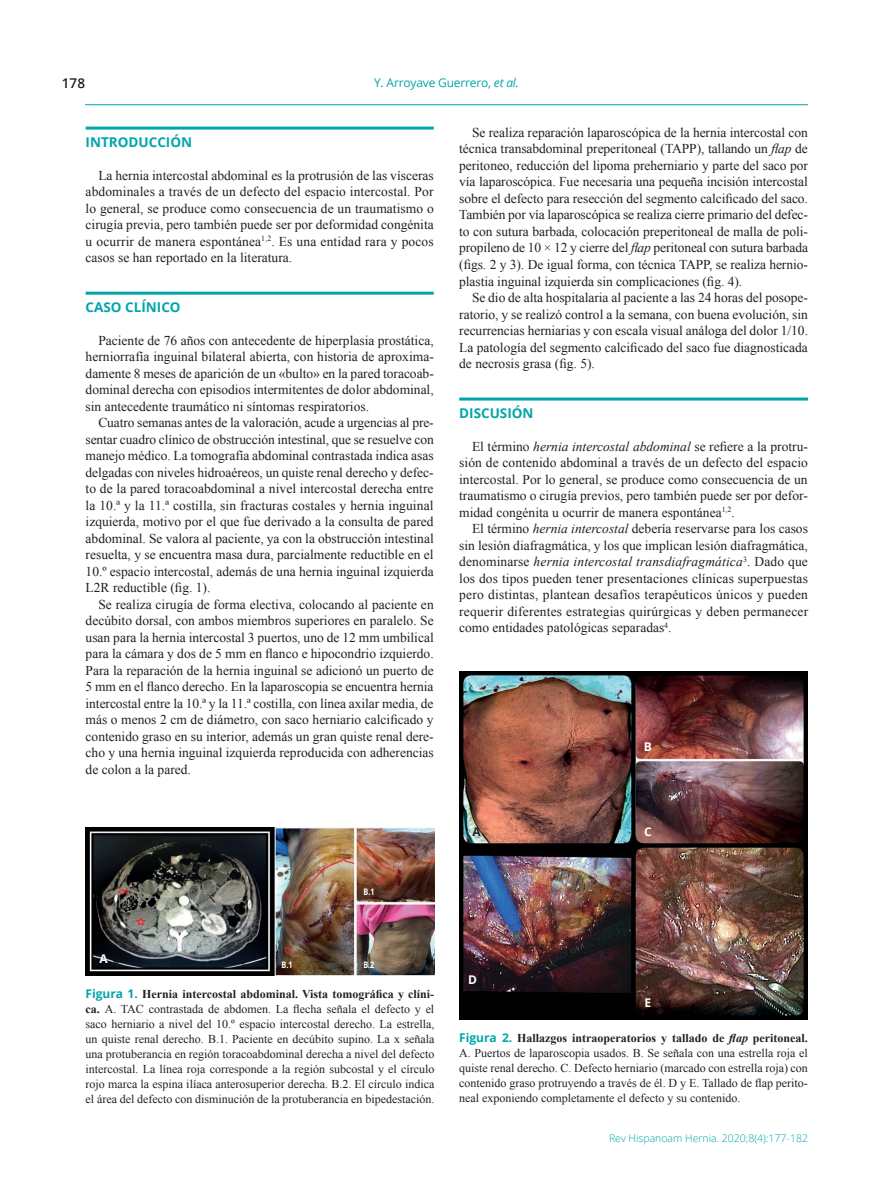
<style>
.page{position:relative;width:893px;height:1191px;background:#fff}
.page>*{position:absolute;margin:0;border:0;box-sizing:border-box;transform-origin:0 0}
.t1{font:13.5px/16.5px "Times New Roman";color:#231f20;text-align:justify}
.t2{font:700 13.5px "Open Sans";color:#00a5aa}
.t3{font:600 13.5px "Open Sans";color:#231f20}
.t4{font:12px/15px "Times New Roman";color:#231f20;text-align:justify}
.t5{font:12px "Open Sans";letter-spacing:-.015em;color:#00a5aa}
.t6{font:700 12px "Open Sans";color:#fff}
.t7{font:700 12px "Open Sans";color:#231f20}
.t8{font:300 10.5px "Open Sans";color:#00a5aa}
.t9{font:700 9px "Open Sans";color:#fff;scale:.8 1}
.s1{font-style:italic}
.s2{font-family:"Open Sans";font-weight:700;color:#00a5aa}
.s3{font-weight:700}
.s4{font-weight:700;font-style:italic}
</style>
<div class="page">
<hr style="left:85px;top:104px;width:723px;height:1px;background:#00a5aa">
<hr style="left:86px;top:127px;width:348px;height:3px;background:#00a5aa">
<hr style="left:86px;top:292px;width:348px;height:3px;background:#00a5aa">
<img style="left:86px;top:827px;width:348px;height:148px">
<img style="left:459px;top:671px;width:349px;height:348px">
<hr style="left:459px;top:397px;width:349px;height:3px;background:#00a5aa">
<p class="t3" style="left:62px;top:74px;width:25px">178</p>
<p class="t5" style="left:374px;top:75px;width:146px">Y. Arroyave Guerrero, <span class="s1">et al.</span></p>
<p class="t2" style="left:86px;top:132px;width:108px">INTRODUCCIÓN</p>
<p class="t1" style="left:86px;top:167px;width:350px;text-indent:13px">La hernia intercostal abdominal es la protrusión de las vísceras abdominales a través de un defecto del espacio intercostal. Por lo general, se produce como consecuencia de un traumatismo o cirugía previa, pero también puede ser por deformidad congénita u ocurrir de manera espontánea<sup>1,2</sup>. Es una entidad rara y pocos casos se han reportado en la literatura.</p>
<p class="t2" style="left:86px;top:297px;width:97px">CASO CLÍNICO</p>
<p class="t1" style="left:86px;top:332px;width:350px;text-indent:13px">Paciente de 76 años con antecedente de hiperplasia prostática, herniorrafía inguinal bilateral abierta, con historia de aproxima&shy;damente 8 meses de aparición de un «bulto» en la pared toracoab&shy;dominal derecha con episodios intermitentes de dolor abdominal, sin antecedente traumático ni síntomas respiratorios.</p>
<p class="t1" style="left:86px;top:414px;width:350px;text-indent:13px">Cuatro semanas antes de la valoración, acude a urgencias al pre&shy;sentar cuadro clínico de obstrucción intestinal, que se resuelve con manejo médico. La tomografía abdominal contrastada indica asas delgadas con niveles hidroaéreos, un quiste renal derecho y defec&shy;to de la pared toracoabdominal a nivel intercostal derecha entre la 10.ª y la 11.ª costilla, sin fracturas costales y hernia inguinal izquierda, motivo por el que fue derivado a la consulta de pared abdominal. Se valora al paciente, ya con la obstrucción intestinal resuelta, y se encuentra masa dura, parcialmente reductible en el 10.º espacio intercostal, además de una hernia inguinal izquierda L2R reductible (fig. 1).</p>
<p class="t1" style="left:86px;top:596px;width:350px;text-indent:13px">Se realiza cirugía de forma electiva, colocando al paciente en decúbito dorsal, con ambos miembros superiores en paralelo. Se usan para la hernia intercostal 3 puertos, uno de 12 mm umbilical para la cámara y dos de 5 mm en flanco e hipocondrio izquierdo.<br>Para la reparación de la hernia inguinal se adicionó un puerto de 5 mm en el flanco derecho. En la laparoscopia se encuentra hernia intercostal entre la 10.ª y la 11.ª costilla, con línea axilar media, de más o menos 2 cm de diámetro, con saco herniario calcificado y contenido graso en su interior, además un gran quiste renal dere&shy;cho y una hernia inguinal izquierda reproducida con adherencias de colon a la pared.</p>
<p class="t6" style="left:100px;top:950px;width:10px">A</p>
<p class="t9" style="left:282px;top:958px;width:15px">B.1</p>
<p class="t9" style="left:363px;top:885px;width:15px">B.1</p>
<p class="t9" style="left:363px;top:958px;width:15px">B.2</p>
<p class="t4" style="left:86px;top:986px;width:350px"><span class="s2">Figura 1.</span> <span class="s3">Hernia intercostal abdominal. Vista tomográfica y clíni&shy;ca.</span> A. TAC contrastada de abdomen. La flecha señala el defecto y el saco herniario a nivel del 10.º espacio intercostal derecho. La estrella, un quiste renal derecho. B.1. Paciente en decúbito supino. La x señala una protuberancia en región toracoabdominal derecha a nivel del defecto intercostal. La línea roja corresponde a la región subcostal y el círculo rojo marca la espina ilíaca anterosuperior derecha. B.2. El círculo indica el área del defecto con disminución de la protuberancia en bipedestación.</p>
<p class="t1" style="left:459px;top:124px;width:350px;text-indent:13px">Se realiza reparación laparoscópica de la hernia intercostal con técnica transabdominal preperitoneal (TAPP), tallando un <span class="s1">flap</span> de peritoneo, reducción del lipoma preherniario y parte del saco por vía laparoscópica. Fue necesaria una pequeña incisión intercostal sobre el defecto para resección del segmento calcificado del saco.<br>También por vía laparoscópica se realiza cierre primario del defec&shy;to con sutura barbada, colocación preperitoneal de malla de poli&shy;propileno de 10 × 12 y cierre del <span class="s1">flap</span> peritoneal con sutura barbada (figs. 2 y 3). De igual forma, con técnica TAPP, se realiza hernio&shy;plastia inguinal izquierda sin complicaciones (fig. 4).</p>
<p class="t1" style="left:459px;top:289px;width:350px;text-indent:13px">Se dio de alta hospitalaria al paciente a las 24 horas del posope&shy;ratorio, y se realizó control a la semana, con buena evolución, sin recurrencias herniarias y con escala visual análoga del dolor 1/10.<br>La patología del segmento calcificado del saco fue diagnosticada de necrosis grasa (fig. 5).</p>
<p class="t2" style="left:459px;top:403px;width:76px">DISCUSIÓN</p>
<p class="t1" style="left:459px;top:437px;width:350px;text-indent:13px">El término <span class="s1">hernia intercostal abdominal</span> se refiere a la protru&shy;sión de contenido abdominal a través de un defecto del espacio intercostal. Por lo general, se produce como consecuencia de un traumatismo o cirugía previos, pero también puede ser por defor&shy;midad congénita u ocurrir de manera espontánea<sup>1,2</sup>.</p>
<p class="t1" style="left:459px;top:520px;width:350px;text-indent:13px">El término <span class="s1">hernia intercostal</span> debería reservarse para los casos sin lesión diafragmática, y los que implican lesión diafragmática, denominarse <span class="s1">hernia intercostal transdiafragmática</span><sup>3</sup>. Dado que los dos tipos pueden tener presentaciones clínicas superpuestas pero distintas, plantean desafíos terapéuticos únicos y pueden requerir diferentes estrategias quirúrgicas y deben permanecer como entidades patológicas separadas<sup>4</sup>.</p>
<p class="t7" style="left:473px;top:823px;width:10px">A</p>
<p class="t6" style="left:468px;top:971px;width:10px">D</p>
<p class="t6" style="left:644px;top:738px;width:10px">B</p>
<p class="t6" style="left:644px;top:823px;width:9px">C</p>
<p class="t6" style="left:645px;top:994px;width:8px">E</p>
<p class="t4" style="left:459px;top:1030px;width:350px"><span class="s2">Figura 2.</span> <span class="s3">Hallazgos intraoperatorios y tallado de</span> <span class="s4">flap</span> <span class="s3">peritoneal.<br></span>A. Puertos de laparoscopia usados. B. Se señala con una estrella roja el quiste renal derecho. C. Defecto herniario (marcado con estrella roja) con contenido graso protruyendo a través de él. D y E. Tallado de flap perito&shy;neal exponiendo completamente el defecto y su contenido.</p>
<p class="t8" style="left:609px;top:1130px;width:200px">Rev Hispanoam Hernia. 2020;8(4):177-182</p>
</div>
